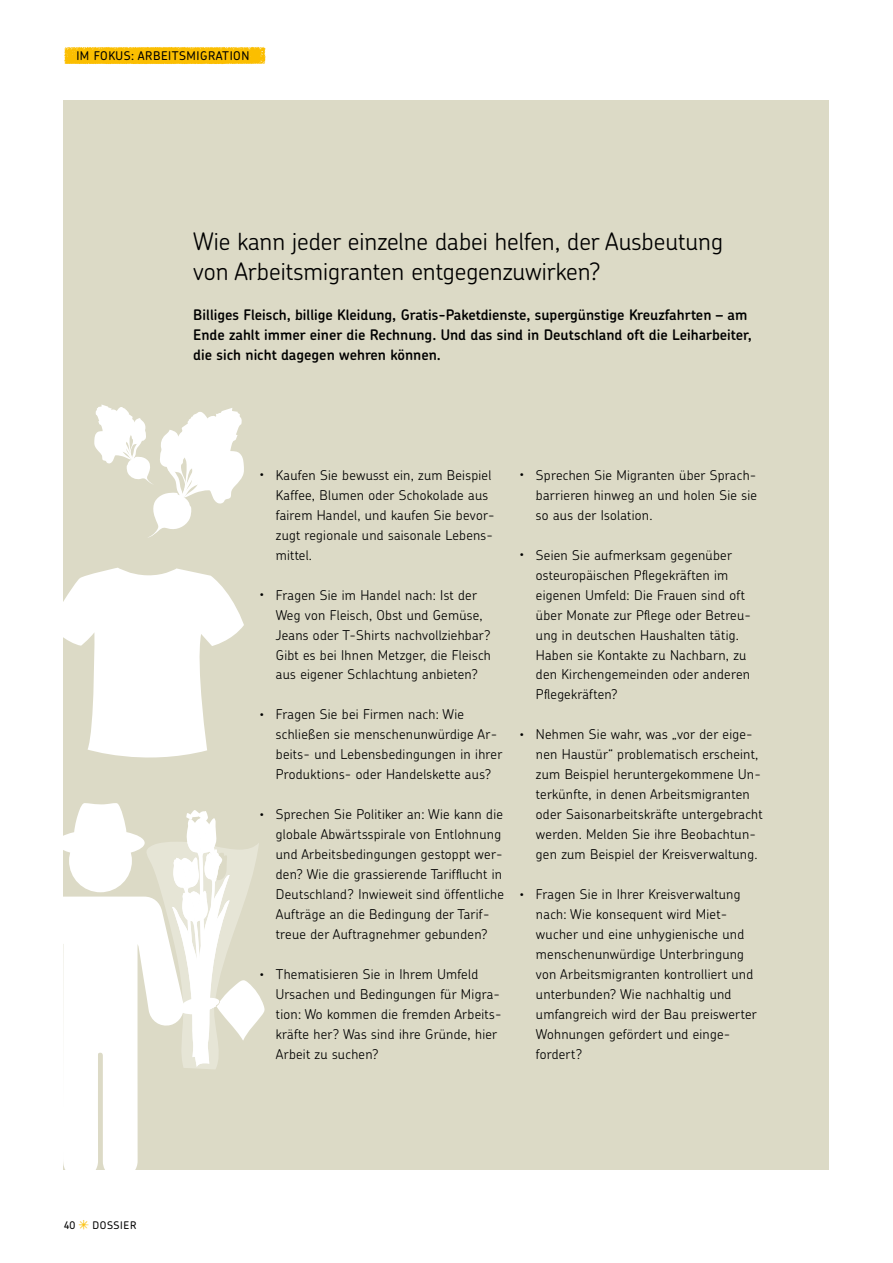
<style>
.page{position:relative;width:893px;height:1263px;background:#fff}
.page>*{position:absolute;margin:0;border:0;box-sizing:border-box;transform-origin:0 0}
.t1{font:300 24px/30px "Chevin Std";color:#000}
.t2{font:600 14.7px/20px "Chevin Std";color:#000}
.t3{font:300 13.5px/20px "Chevin Std";letter-spacing:.02em;color:#000}
.t4{font:500 12px "Chevin Std";letter-spacing:.045em;color:#000}
.t5{font:500 10.5px "Chevin";letter-spacing:.06em;color:#000}
.s1{font-family:"Sternsinger";font-weight:400;color:#fbbe00}
.s2{font-size:28.5px}
</style>
<div class="page">
<div style="left:64px;top:100px;width:765px;height:1069px;background:#dcdac6"></div>
<svg style="left:63px;top:1069px;width:122px;height:101px;fill:#fff"></svg>
<svg style="left:63px;top:802px;width:202px;height:267px"></svg>
<svg style="left:63px;top:568px;width:181px;height:199px"></svg>
<svg style="left:94px;top:404px;width:150px;height:134px"></svg>
<svg style="left:64px;top:47px;width:202px;height:17px;background:#fbc00a"></svg>
<p class="t4" style="left:76px;top:48px;width:175px">IM FOKUS: ARBEITSMIGRATION</p>
<h1 class="t1" style="left:193px;top:225px;width:531px">Wie kann jeder einzelne dabei helfen, der Ausbeutung von Arbeitsmigranten entgegenzuwirken?</h1>
<p class="t2" style="left:193px;top:304px;width:560px">Billiges Fleisch, billige Kleidung, Gratis-Paketdienste, supergünstige Kreuzfahrten – am<br>Ende zahlt immer einer die Rechnung. Und das sind in Deutschland oft die Leiharbeiter, die sich nicht dagegen wehren können.</p>
<p class="t5" style="left:64px;top:1218px;width:74px">40 <span class="s1">*</span> DOSSIER</p>
<p class="t3" style="left:276px;top:464px;width:220px;text-indent:-17px"><span class="s2">·</span> Kaufen Sie bewusst ein, zum Beispiel<br>Kaffee, Blumen oder Schokolade aus fairem Handel, und kaufen Sie bevor&shy;zugt regionale und saisonale Lebens&shy;mittel.</p>
<p class="t3" style="left:276px;top:584px;width:216px;text-indent:-17px"><span class="s2">·</span> Fragen Sie im Handel nach: Ist der Weg von Fleisch, Obst und Gemüse, Jeans oder T-Shirts nachvollziehbar?<br>Gibt es bei Ihnen Metzger, die Fleisch aus eigener Schlachtung anbieten?</p>
<p class="t3" style="left:276px;top:704px;width:228px;text-indent:-17px"><span class="s2">·</span> Fragen Sie bei Firmen nach: Wie schließen sie menschenunwürdige Ar&shy;beits- und Lebensbedingungen in ihrer Produktions- oder Handelskette aus?</p>
<p class="t3" style="left:276px;top:804px;width:230px;text-indent:-17px"><span class="s2">·</span> Sprechen Sie Politiker an: Wie kann die globale Abwärtsspirale von Entlohnung und Arbeitsbedingungen gestoppt wer&shy;den? Wie die grassierende Tarifflucht in Deutschland? Inwieweit sind öffentliche Aufträge an die Bedingung der Tarif&shy;treue der Auftragnehmer gebunden?</p>
<p class="t3" style="left:276px;top:964px;width:227px;text-indent:-17px"><span class="s2">·</span> Thematisieren Sie in Ihrem Umfeld<br>Ursachen und Bedingungen für Migra&shy;tion: Wo kommen die fremden Arbeits&shy;kräfte her? Was sind ihre Gründe, hier<br>Arbeit zu suchen?</p>
<p class="t3" style="left:536px;top:464px;width:223px;text-align:justify;text-indent:-17px"><span class="s2">·</span> Sprechen Sie Migranten über Sprach&shy;barrieren hinweg an und holen Sie sie so aus der Isolation.</p>
<p class="t3" style="left:536px;top:544px;width:217px;text-indent:-17px"><span class="s2">·</span> Seien Sie aufmerksam gegenüber osteuropäischen Pflegekräften im eigenen Umfeld: Die Frauen sind oft über Monate zur Pflege oder Betreu&shy;ung in deutschen Haushalten tätig.<br>Haben sie Kontakte zu Nachbarn, zu den Kirchengemeinden oder anderen<br>Pflegekräften?</p>
<p class="t3" style="left:536px;top:724px;width:228px;text-indent:-17px"><span class="s2">·</span> Nehmen Sie wahr, was „vor der eige&shy;nen Haustür“ problematisch erscheint, zum Beispiel heruntergekommene Un&shy;terkünfte, in denen Arbeitsmigranten oder Saisonarbeitskräfte untergebracht werden. Melden Sie ihre Beobachtun&shy;gen zum Beispiel der Kreisverwaltung.</p>
<p class="t3" style="left:536px;top:884px;width:222px;text-indent:-17px"><span class="s2">·</span> Fragen Sie in Ihrer Kreisverwaltung nach: Wie konsequent wird Miet&shy;wucher und eine unhygienische und menschenunwürdige Unterbringung von Arbeitsmigranten kontrolliert und unterbunden? Wie nachhaltig und umfangreich wird der Bau preiswerter<br>Wohnungen gefördert und einge&shy;fordert?</p>
</div>
